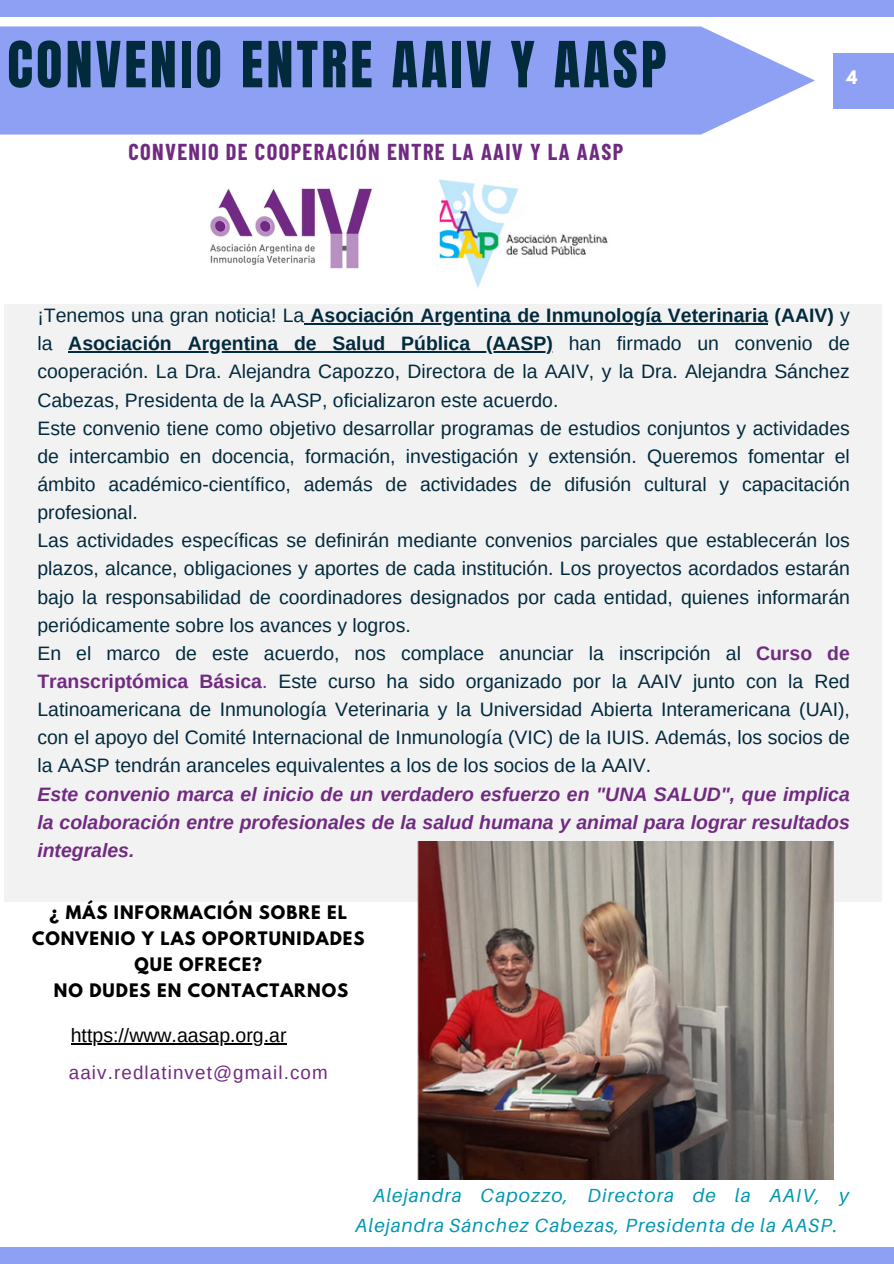
<style>
.page{position:relative;width:894px;height:1264px;background:#fff}
.page>*{position:absolute;margin:0;border:0;box-sizing:border-box;transform-origin:0 0}
.t1{font:54px "Anton";letter-spacing:.06em;color:#022a3d}
.t2{font:700 22.5px "Barlow Condensed";letter-spacing:.06em;color:#702b81}
.t3{font:19.5px "Arimo";color:#000}
.t4{font:19.35px/28.2px "Arimo";color:#022a3d}
.t5{font:700 19.35px "Arimo";color:#022a3d}
.t6{font:italic 19.05px/30.5px "Aileron";letter-spacing:.06em;color:#0097b2}
.t7{font:18.75px "Arimo";letter-spacing:.06em;color:#702b81}
.t8{font:700 16.5px/25.8px "League Spartan";letter-spacing:.06em;color:#000;text-align:center}
.t9{font:700 16.5px "League Spartan";color:#fff}
.s1{font-weight:400}
.s2{font-weight:700}
.s3{font-weight:700;color:#702b81}
.s4{color:#702b81}
.s5{font-weight:700;font-style:italic;color:#702b81}
</style>
<div class="page">
<div style="left:5px;top:305px;width:876px;height:597px;background:#f2f2f2"></div>
<hr style="left:310px;top:323px;width:458px;height:1px;background:#022a3d">
<hr style="left:68px;top:351px;width:485px;height:1px;background:#022a3d">
<img style="left:417px;top:841px;width:416px;height:338px">
<svg style="left:0;top:26px;width:814px;height:108px;background:#96a6f4"></svg>
<img style="left:439px;top:179px;width:169px;height:109px">
<img style="left:210px;top:188px;width:162px;height:81px">
<div style="left:832px;top:53px;width:61px;height:55px;background:#8ea0f4"></div>
<div style="left:0;top:1247px;width:893px;height:16px;background:#8ea0f4"></div>
<div style="left:0;top:0;width:893px;height:16px;background:#8ea0f4"></div>
<hr style="left:71px;top:1043px;width:215px;height:1px;background:#000">
<h3 class="t1" style="left:7px;top:26px;width:660px">CONVENIO ENTRE AAIV Y AASP</h3>
<h3 class="t2" style="left:128px;top:138px;width:496px">CONVENIO DE COOPERACIÓN ENTRE LA AAIV Y LA AASP</h3>
<p class="t9" style="left:846px;top:69px;width:12px">4</p>
<h1 class="t5" style="left:37px;top:304px;width:813px"><span class="s1">¡Tenemos una gran noticia! La</span> Asociación Argentina de Inmunología Veterinaria (AAIV) <span class="s1">y</span></h1>
<p class="t4" style="left:37px;top:329px;width:17px">la</p>
<h2 class="t4" style="left:37px;top:329px;width:813px;text-indent:31px"><span class="s2">Asociación Argentina de Salud Pública (AASP)</span> han firmado un convenio de cooperación. La Dra. Alejandra Capozzo, Directora de la AAIV, y la Dra. Alejandra Sánchez Cabezas, Presidenta de la AASP, oficializaron este acuerdo.<br>Este convenio tiene como objetivo desarrollar programas de estudios conjuntos y actividades de intercambio en docencia, formación, investigación y extensión. Queremos fomentar el ámbito académico-científico, además de actividades de difusión cultural y capacitación profesional.<br>Las actividades específicas se definirán mediante convenios parciales que establecerán los plazos, alcance, obligaciones y aportes de cada institución. Los proyectos acordados estarán bajo la responsabilidad de coordinadores designados por cada entidad, quienes informarán periódicamente sobre los avances y logros.<br>En el marco de este acuerdo, nos complace anunciar la inscripción al <span class="s3">Curso de Transcriptómica Básica</span><span class="s4">.</span> Este curso ha sido organizado por la AAIV junto con la Red Latinoamericana de Inmunología Veterinaria y la Universidad Abierta Interamericana (UAI), con el apoyo del Comité Internacional de Inmunología (VIC) de la IUIS. Además, los socios de la AASP tendrán aranceles equivalentes a los de los socios de la AAIV.<br><span class="s5">Este convenio marca el inicio de un verdadero esfuerzo en "UNA SALUD", que implica la colaboración entre profesionales de la salud humana y animal para lograr resultados integrales.</span></h2>
<p class="t8" style="left:32px;top:901px;width:334px">¿ MÁS INFORMACIÓN SOBRE EL<br>CONVENIO Y LAS OPORTUNIDADES<br>QUE OFRECE?<br>NO DUDES EN CONTACTARNOS</p>
<p class="t3" style="left:71px;top:1024px;width:217px">https://www.aasap.org.ar</p>
<p class="t7" style="left:69px;top:1061px;width:260px">aaiv.redlatinvet@gmail.com</p>
<p class="t6" style="left:355px;top:1179px;width:495px;text-indent:18px">Alejandra Capozzo, Directora de la AAIV, y<br>Alejandra Sánchez Cabezas, Presidenta de la AASP.</p>
</div>
